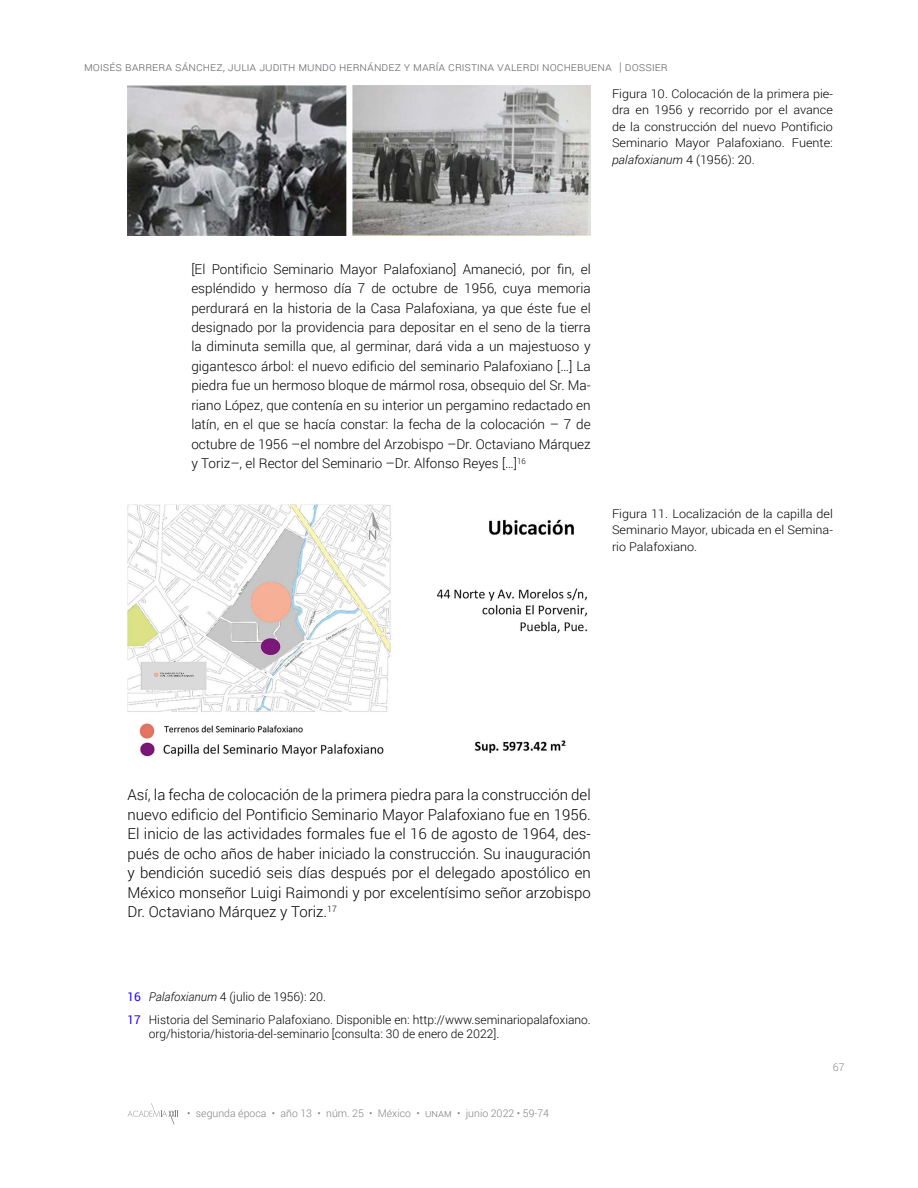
<style>
.page{position:relative;width:918px;height:1188px;background:#fff}
.page>*{position:absolute;margin:0;border:0;box-sizing:border-box;transform-origin:0 0}
.t1{font:300 15px/19.5px "Roboto";color:#000;text-align:justify}
.t2{font:300 13.5px/19.5px "Roboto";color:#000;text-align:justify}
.t3{font:300 12px/16.5px "Roboto";color:#000;text-align:justify;scale:1.05 1}
.t4{font:300 12px/23px "Roboto";color:#000}
.t5{font:300 12px "Roboto";color:#6d6e71}
.t6{font:300 10.5px "Roboto";color:#808285}
.s1{font-style:italic}
.s2{font-weight:400;color:#1f00ff}
</style>
<div class="page">
<svg style="left:128px;top:1103px;width:50px;height:21px"></svg>
<img style="left:128px;top:85px;width:463px;height:150px">
<img style="left:128px;top:505px;width:459px;height:253px">
<p class="t5" style="left:84px;top:58px;width:548px">Moisés Barrera Sánchez, Julia Judith Mundo Hernández y María Cristina Valerdi Nochebuena | DOSSIER</p>
<p class="t3" style="left:612px;top:85px;width:212px">Figura 10. Colocación de la primera pie&shy;dra en 1956 y recorrido por el avance de la construcción del nuevo Pontificio Seminario Mayor Palafoxiano. Fuente: <span class="s1">palafoxianum</span> 4 (1956): 20.</p>
<p class="t2" style="left:191px;top:259px;width:401px">[El Pontificio Seminario Mayor Palafoxiano] Amaneció, por fin, el espléndido y hermoso día 7 de octubre de 1956, cuya memoria perdurará en la historia de la Casa Palafoxiana, ya que éste fue el designado por la providencia para depositar en el seno de la tierra la diminuta semilla que, al germinar, dará vida a un majestuoso y gigantesco árbol: el nuevo edificio del seminario Palafoxiano […] La piedra fue un hermoso bloque de mármol rosa, obsequio del Sr. Ma&shy;riano López, que contenía en su interior un pergamino redactado en latín, en el que se hacía constar: la fecha de la colocación – 7 de octubre de 1956 –el nombre del Arzobispo –Dr. Octaviano Márquez y Toriz–, el Rector del Seminario –Dr. Alfonso Reyes […]<sup>16</sup></p>
<p class="t3" style="left:612px;top:505px;width:212px">Figura 11. Localización de la capilla del Seminario Mayor, ubicada en el Semina&shy;rio Palafoxiano.</p>
<p class="t1" style="left:128px;top:784px;width:465px">Así, la fecha de colocación de la primera piedra para la construcción del nuevo edificio del Pontificio Seminario Mayor Palafoxiano fue en 1956.<br>El inicio de las actividades formales fue el 16 de agosto de 1964, des&shy;pués de ocho años de haber iniciado la construcción. Su inauguración y bendición sucedió seis días después por el delegado apostólico en México monseñor Luigi Raimondi y por excelentísimo señor arzobispo Dr. Octaviano Márquez y Toriz.<sup>17</sup></p>
<p class="t4" style="left:128px;top:985px;width:465px"><span class="s2">16</span> <span class="s1">Palafoxianum</span> 4 (julio de 1956): 20.<br><span class="s2">17</span> Historia del Seminario Palafoxiano. Disponible en: http://www.seminariopalafoxiano.</p>
<p class="t4" style="left:149px;top:1022px;width:352px">org/historia/historia-del-seminario [consulta: 30 de enero de 2022].</p>
<p class="t6" style="left:187px;top:1106px;width:363px">• segunda época • año 13 • núm. 25 • México • unam • junio 2022 • 59-74</p>
<p class="t6" style="left:833px;top:1060px;width:13px">67</p>
</div>
